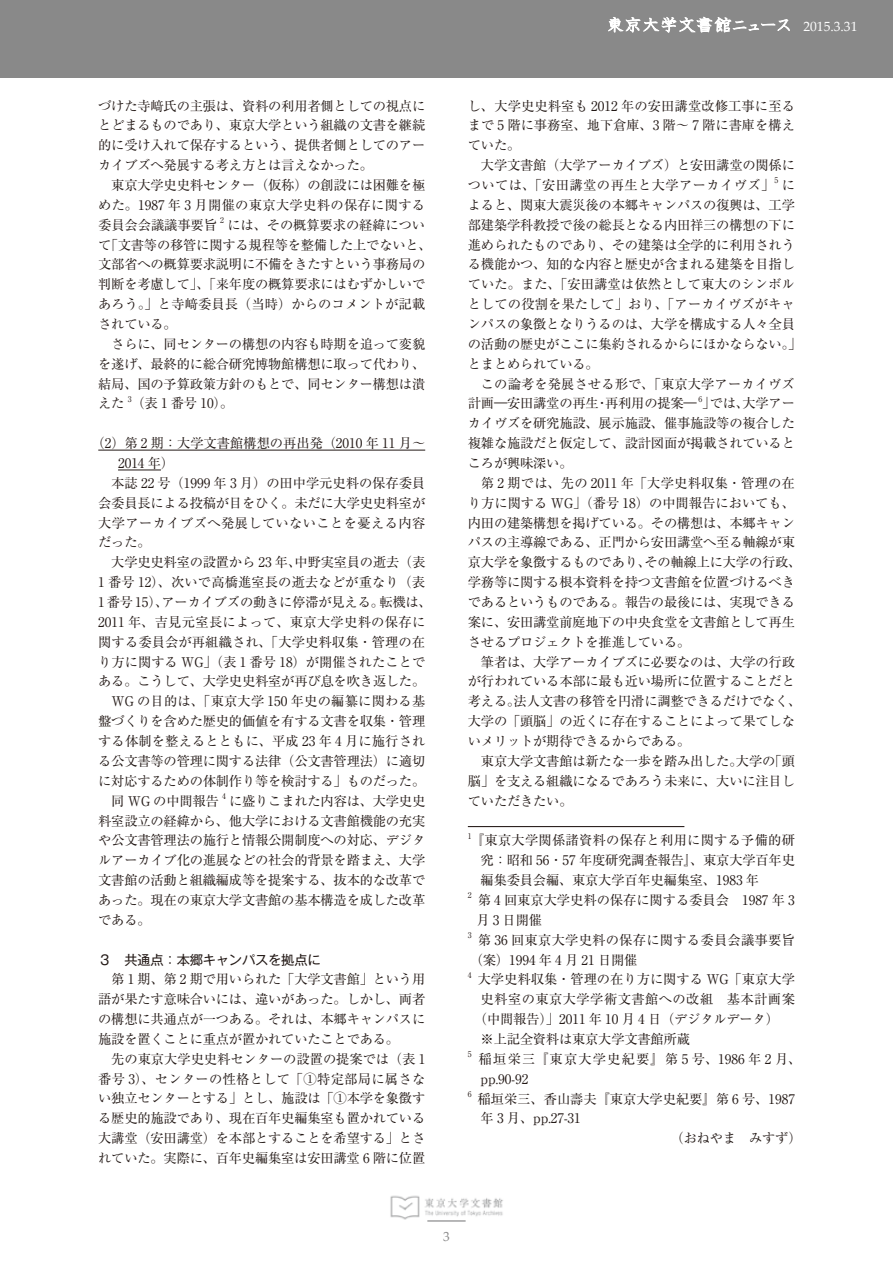
<style>
.page{position:relative;width:893px;height:1263px;background:#fff}
.page>*{position:absolute;margin:0;border:0;box-sizing:border-box;transform-origin:0 0}
.t1{font:18px "HGP Kyokashotai";color:#fff}
.t2{font:13.35px/19.8px "Ryumin Pro";letter-spacing:-.015em;color:#231916;text-align:justify}
.t3{font:13.35px/19.8px "Ryumin Pro";letter-spacing:.005em;color:#231916;text-align:right}
.t4{font:13.35px/19.8px "Ryumin Pro";letter-spacing:.02em;color:#231916}
.t5{font:13.35px "Ryumin Pro";letter-spacing:.01em;color:#231916}
.t6{font:13.35px/19.8px "Ryumin Pro";letter-spacing:.085em;color:#231916}
.t7{font:13.35px "Ryumin Pro";letter-spacing:.015em;color:#231916}
.t8{font:13.35px "Ryumin Pro";letter-spacing:.025em;color:#231916}
.t9{font:13.35px "Ryumin Pro";letter-spacing:.03em;color:#231916}
.t10{font:13.35px "Gothic MB101 Pro";letter-spacing:-.015em;color:#231916}
.t11{font:13.35px "Palatino Linotype";color:#898989}
.t12{font:7.8px "Ryumin Pro";color:#231916}
.s1{font-family:"Palatino Linotype";font-size:13.5px}
</style>
<div class="page">
<img style="left:390px;top:1195px;width:113px;height:25px">
<hr style="left:427px;top:1220px;width:39px;height:2px;background:#a0a0a1">
<div style="left:0;top:0;width:893px;height:78px;background:#898989"></div>
<svg style="left:608px;top:17px;width:182px;height:15px"></svg>
<hr style="left:98px;top:450px;width:327px;height:1px;background:#231916">
<hr style="left:118px;top:470px;width:43px;height:1px;background:#231916">
<hr style="left:468px;top:826px;width:216px;height:1px;background:#231916">
<p class="t2" style="left:98px;top:95px;width:329px">づけた寺﨑氏の主張は、資料の利用者側としての視点にとどまるものであり、東京大学という組織の文書を継続的に受け入れて保存するという、提供者側としてのアーカイブズへ発展する考え方とは言えなかった。</p>
<p class="t2" style="left:98px;top:174px;width:329px;text-indent:13px">東京大学史史料センター（仮称）の創設には困難を極めた。1987 年 3 月開催の東京大学史料の保存に関する委員会会議議事要旨</p>
<p class="t12" style="left:220px;top:214px;width:5px">2</p>
<p class="t2" style="left:98px;top:214px;width:335px;text-align:left;text-indent:129px">には、その概算要求の経緯について「文書等の移管に関する規程等を整備した上でないと、文部省への概算要求説明に不備をきたすという事務局の判断を考慮して」、「来年度の概算要求にはむずかしいであろう。」と寺﨑委員長（当時）からのコメントが記載されている。</p>
<p class="t2" style="left:98px;top:333px;width:329px;text-indent:13px">さらに、同センターの構想の内容も時期を追って変貌を遂げ、最終的に総合研究博物館構想に取って代わり、結局、国の予算政策方針のもとで、同センター構想は潰えた</p>
<p class="t12" style="left:128px;top:393px;width:5px">3</p>
<p class="t2" style="left:131px;top:393px;width:103px">（表 1 番号 10）。</p>
<p class="t2" style="left:92px;top:432px;width:335px">（2）第 2 期：大学文書館構想の再出発（2010 年 11 月～</p>
<p class="t2" style="left:118px;top:452px;width:58px">2014 年）</p>
<p class="t2" style="left:111px;top:472px;width:315px">本誌 22 号（1999 年 3 月）の田中学元史料の保存委員</p>
<p class="t2" style="left:98px;top:492px;width:329px">会委員長による投稿が目をひく。未だに大学史史料室が</p>
<p class="t8" style="left:98px;top:512px;width:329px">大学アーカイブズへ発展していないことを憂える内容</p>
<p class="t2" style="left:98px;top:532px;width:54px">だった。</p>
<p class="t2" style="left:111px;top:551px;width:316px">大学史史料室の設置から 23 年、中野実室員の逝去（表</p>
<p class="t5" style="left:98px;top:572px;width:328px">1 番号 12）、次いで高橋進室長の逝去などが重なり（表</p>
<p class="t2" style="left:98px;top:591px;width:335px">1 番号 15）、アーカイブズの動きに停滞が見える。転機は、</p>
<p class="t4" style="left:98px;top:611px;width:329px">2011 年、吉見元室長によって、東京大学史料の保存に</p>
<p class="t3" style="left:98px;top:631px;width:328px">関する委員会が再組織され、「大学史料収集・管理の在</p>
<p class="t2" style="left:98px;top:651px;width:329px">り方に関する WG」（表 1 番号 18）が開催されたことで</p>
<p class="t2" style="left:98px;top:671px;width:329px">ある。こうして、大学史史料室が再び息を吹き返した。</p>
<p class="t7" style="left:112px;top:691px;width:315px">WG の目的は、「東京大学 150 年史の編纂に関わる基</p>
<p class="t2" style="left:98px;top:710px;width:329px">盤づくりを含めた歴史的価値を有する文書を収集・管理</p>
<p class="t5" style="left:98px;top:730px;width:329px">する体制を整えるとともに、平成 23 年 4 月に施行され</p>
<p class="t2" style="left:98px;top:750px;width:329px">る公文書等の管理に関する法律（公文書管理法）に適切</p>
<p class="t2" style="left:98px;top:770px;width:329px">に対応するための体制作り等を検討する」ものだった。</p>
<p class="t2" style="left:111px;top:790px;width:109px">同 WG の中間報告</p>
<p class="t12" style="left:222px;top:790px;width:5px">4</p>
<p class="t2" style="left:98px;top:790px;width:329px;text-indent:131px">に盛りこまれた内容は、大学史史料室設立の経緯から、他大学における文書館機能の充実や公文書管理法の施行と情報公開制度への対応、デジタルアーカイブ化の進展などの社会的背景を踏まえ、大学文書館の活動と組織編成等を提案する、抜本的な改革であった。現在の東京大学文書館の基本構造を成した改革である。</p>
<p class="t10" style="left:98px;top:948px;width:224px">３　共通点：本郷キャンパスを拠点に</p>
<p class="t2" style="left:98px;top:968px;width:329px;text-indent:13px">第 1 期、第 2 期で用いられた「大学文書館」という用語が果たす意味合いには、違いがあった。しかし、両者の構想に共通点が一つある。それは、本郷キャンパスに施設を置くことに重点が置かれていたことである。</p>
<p class="t2" style="left:98px;top:1048px;width:329px;text-indent:13px">先の東京大学史史料センターの設置の提案では（表 1番号 3）、センターの性格として「①特定部局に属さない独立センターとする」とし、施設は「①本学を象徴する歴史的施設であり、現在百年史編集室も置かれている大講堂（安田講堂）を本部とすることを希望する」とされていた。実際に、百年史編集室は安田講堂 6 階に位置</p>
<h1 class="t1" style="left:606px;top:16px;width:253px">東京大学文書館ニュース <span class="s1">2015.3.31</span></h1>
<p class="t2" style="left:468px;top:95px;width:329px">し、大学史史料室も 2012 年の安田講堂改修工事に至るまで 5 階に事務室、地下倉庫、3 階～ 7 階に書庫を構えていた。</p>
<p class="t2" style="left:468px;top:154px;width:329px;text-indent:13px">大学文書館（大学アーカイブズ）と安田講堂の関係については、「安田講堂の再生と大学アーカイヴズ」</p>
<p class="t12" style="left:774px;top:174px;width:5px">5</p>
<p class="t2" style="left:468px;top:174px;width:335px;text-align:left;text-indent:314px">によると、関東大震災後の本郷キャンパスの復興は、工学部建築学科教授で後の総長となる内田祥三の構想の下に進められたものであり、その建築は全学的に利用されうる機能かつ、知的な内容と歴史が含まれる建築を目指していた。また、「安田講堂は依然として東大のシンボルとしての役割を果たして」おり、「アーカイヴズがキャンパスの象徴となりうるのは、大学を構成する人々全員の活動の歴史がここに集約されるからにほかならない。」とまとめられている。</p>
<p class="t3" style="left:468px;top:373px;width:329px">この論考を発展させる形で、「東京大学アーカイヴズ計画―安田講堂の再生・再利用の提案― 」では、大学アー</p>
<p class="t12" style="left:698px;top:393px;width:5px">6</p>
<p class="t2" style="left:468px;top:412px;width:329px">カイヴズを研究施設、展示施設、催事施設等の複合した複雑な施設だと仮定して、設計図面が掲載されているところが興味深い。</p>
<p class="t2" style="left:468px;top:472px;width:335px;text-align:left;text-indent:13px">第 2 期では、先の 2011 年「大学史料収集・管理の在り方に関する WG」（番号 18）の中間報告においても、内田の建築構想を掲げている。その構想は、本郷キャンパスの主導線である、正門から安田講堂へ至る軸線が東京大学を象徴するものであり、その軸線上に大学の行政、学務等に関する根本資料を持つ文書館を位置づけるべきであるというものである。報告の最後には、実現できる案に、安田講堂前庭地下の中央食堂を文書館として再生させるプロジェクトを推進している。</p>
<p class="t2" style="left:468px;top:651px;width:335px;text-align:left;text-indent:13px">筆者は、大学アーカイブズに必要なのは、大学の行政が行われている本部に最も近い場所に位置することだと考える。法人文書の移管を円滑に調整できるだけでなく、大学の「頭脳」の近くに存在することによって果てしないメリットが期待できるからである。</p>
<p class="t2" style="left:468px;top:750px;width:329px;text-indent:13px">東京大学文書館は新たな一歩を踏み出した。大学の「頭脳」を支える組織になるであろう未来に、大いに注目していただきたい。</p>
<p class="t12" style="left:468px;top:830px;width:5px">1</p>
<p class="t2" style="left:481px;top:829px;width:316px;text-indent:-10px">『東京大学関係諸資料の保存と利用に関する予備的研究：昭和 56・57 年度研究調査報告』、東京大学百年史編集委員会編、東京大学百年史編集室、1983 年</p>
<p class="t12" style="left:468px;top:889px;width:5px">2</p>
<p class="t2" style="left:476px;top:889px;width:320px">第 4 回東京大学史料の保存に関する委員会　1987 年 3月 3 日開催</p>
<p class="t12" style="left:468px;top:929px;width:5px">3</p>
<p class="t4" style="left:470px;top:929px;width:327px;text-indent:8px">第 36 回東京大学史料の保存に関する委員会議事要旨（案）1994 年 4 月 21 日開催</p>
<p class="t12" style="left:468px;top:969px;width:5px">4</p>
<p class="t2" style="left:478px;top:968px;width:319px">大学史料収集・管理の在り方に関する WG「東京大学</p>
<p class="t9" style="left:481px;top:989px;width:316px">史料室の東京大学学術文書館への改組　基本計画案</p>
<p class="t2" style="left:474px;top:1008px;width:307px">（中間報告）」2011 年 10 月 4 日（デジタルデータ）</p>
<p class="t2" style="left:481px;top:1028px;width:211px">※上記全資料は東京大学文書館所蔵</p>
<p class="t12" style="left:468px;top:1048px;width:5px">5</p>
<p class="t6" style="left:479px;top:1048px;width:324px">稲垣栄三『東京大学史紀要』第 5 号、1986 年 2 月、pp.90-92</p>
<p class="t12" style="left:468px;top:1088px;width:5px">6</p>
<p class="t2" style="left:478px;top:1088px;width:319px">稲垣栄三、香山壽夫『東京大学史紀要』第 6 号、1987</p>
<p class="t2" style="left:481px;top:1107px;width:102px">年 3 月、pp.27-31</p>
<p class="t2" style="left:670px;top:1127px;width:133px">（おねやま　みすず）</p>
<p class="t11" style="left:443px;top:1227px;width:8px">3</p>
</div>
